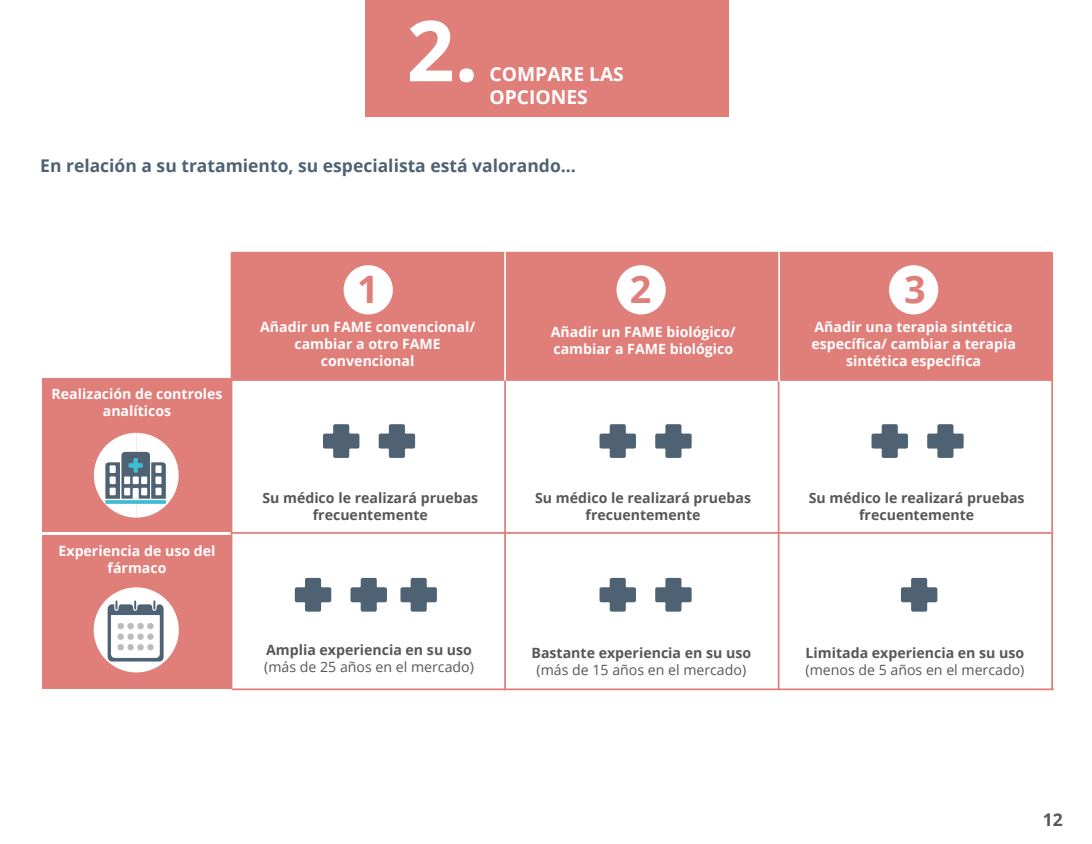
<style>
.page{position:relative;width:1092px;height:844px;background:#fff}
.page>*{position:absolute;margin:0;border:0;box-sizing:border-box;transform-origin:0 0}
.t1{font:700 84px "Open Sans";color:#fff}
.t2{font:700 37.8px "Open Sans";color:#e07e7a}
.t3{font:700 19.25px "Open Sans";color:#fff}
.t4{font:700 17.5px "Open Sans";color:#4e6273}
.t5{font:700 17.5px "Open Sans";color:#575756}
.t6{font:700 14.17px/17px "Open Sans";color:#fff;text-align:center}
.t7{font:700 14.17px/17px "Open Sans";color:#575756;text-align:center}
.t8{font:14.17px "Open Sans";color:#575756}
</style>
<div class="page">
<div style="left:42px;top:534px;width:190px;height:154px;background:#e07e7a"></div>
<div style="left:778px;top:253px;width:274px;height:127px;background:#e07e7a"></div>
<div style="left:505px;top:253px;width:274px;height:127px;background:#e07e7a"></div>
<div style="left:231px;top:253px;width:274px;height:127px;background:#e07e7a"></div>
<div style="left:343px;top:265px;width:50px;height:49px;background:#fff;border-radius:50%"></div>
<div style="left:616px;top:265px;width:49px;height:49px;background:#fff;border-radius:50%"></div>
<div style="left:888px;top:265px;width:50px;height:49px;background:#fff;border-radius:50%"></div>
<hr style="left:231px;top:379px;width:821px;height:2px;background:#e07e7a">
<hr style="left:504px;top:253px;width:2px;height:437px;background:#e07e7a">
<hr style="left:777px;top:254px;width:2px;height:435px;background:#e07e7a">
<div style="left:42px;top:378px;width:190px;height:154px;background:#e07e7a"></div>
<div style="left:94px;top:587px;width:85px;height:85px;background:#fff;border-radius:50%"></div>
<hr style="left:231px;top:532px;width:820px;height:1px;background:#e07e7a">
<hr style="left:231px;top:252px;width:821px;height:1px;background:#e07e7a">
<hr style="left:232px;top:688px;width:821px;height:2px;background:#e07e7a">
<hr style="left:230px;top:253px;width:2px;height:435px;background:#e07e7a">
<svg style="left:323px;top:424px;width:36px;height:34px"></svg>
<svg style="left:378px;top:424px;width:37px;height:34px"></svg>
<svg style="left:599px;top:577px;width:37px;height:34px"></svg>
<svg style="left:655px;top:577px;width:36px;height:34px"></svg>
<svg style="left:901px;top:577px;width:36px;height:34px"></svg>
<svg style="left:295px;top:577px;width:36px;height:34px"></svg>
<svg style="left:350px;top:577px;width:37px;height:34px"></svg>
<svg style="left:400px;top:577px;width:37px;height:34px"></svg>
<hr style="left:1051px;top:253px;width:1px;height:436px;background:#e07e7a">
<svg style="left:94px;top:432px;width:85px;height:85px"></svg>
<div style="left:155px;top:465px;width:6px;height:8px;background:#fff"></div>
<div style="left:155px;top:476px;width:6px;height:8px;background:#fff"></div>
<div style="left:155px;top:487px;width:6px;height:8px;background:#fff"></div>
<hr style="left:105px;top:500px;width:61px;height:3px;background:#40bcd2">
<svg style="left:108px;top:600px;width:56px;height:61px"></svg>
<svg style="left:599px;top:424px;width:37px;height:34px"></svg>
<svg style="left:655px;top:424px;width:36px;height:34px"></svg>
<svg style="left:871px;top:424px;width:36px;height:34px"></svg>
<svg style="left:927px;top:424px;width:36px;height:34px"></svg>
<hr style="left:504px;top:251px;width:2px;height:129px;background:#fff">
<hr style="left:778px;top:252px;width:2px;height:129px;background:#fff">
<div style="left:365px;top:0;width:364px;height:117px;background:#e07e7a"></div>
<h1 class="t1" style="left:406px;top:-9px;width:73px">2.</h1>
<h3 class="t3" style="left:489px;top:61px;width:136px">COMPARE LAS</h3>
<h3 class="t3" style="left:489px;top:84px;width:100px">OPCIONES</h3>
<p class="t4" style="left:40px;top:154px;width:537px">En relación a su tratamiento, su especialista está valorando...</p>
<p class="t6" style="left:52px;top:385px;width:172px">Realización de controles analíticos</p>
<h2 class="t2" style="left:357px;top:262px;width:23px">1</h2>
<p class="t6" style="left:260px;top:318px;width:216px">Añadir un FAME convencional/ cambiar a otro FAME convencional</p>
<h2 class="t2" style="left:630px;top:262px;width:23px">2</h2>
<p class="t6" style="left:550px;top:323px;width:186px;text-align:left">Añadir un FAME biológico/ cambiar a FAME biológico</p>
<h2 class="t2" style="left:904px;top:262px;width:23px">3</h2>
<p class="t6" style="left:811px;top:318px;width:206px">Añadir una terapia sintética específica/ cambiar a terapia sintética específica</p>
<p class="t6" style="left:59px;top:541px;width:158px">Experiencia de uso del fármaco</p>
<p class="t7" style="left:262px;top:489px;width:217px">Su médico le realizará pruebas frecuentemente</p>
<p class="t7" style="left:535px;top:489px;width:217px">Su médico le realizará pruebas frecuentemente</p>
<p class="t7" style="left:808px;top:489px;width:217px">Su médico le realizará pruebas frecuentemente</p>
<p class="t7" style="left:266px;top:640px;width:207px">Amplia experiencia en su uso</p>
<p class="t8" style="left:264px;top:656px;width:211px">(más de 25 años en el mercado)</p>
<p class="t7" style="left:531px;top:643px;width:221px">Bastante experiencia en su uso</p>
<p class="t8" style="left:536px;top:660px;width:211px">(más de 15 años en el mercado)</p>
<p class="t7" style="left:805px;top:643px;width:220px">Limitada experiencia en su uso</p>
<p class="t8" style="left:805px;top:660px;width:220px">(menos de 5 años en el mercado)</p>
<p class="t5" style="left:1042px;top:807px;width:21px">12</p>
</div>
